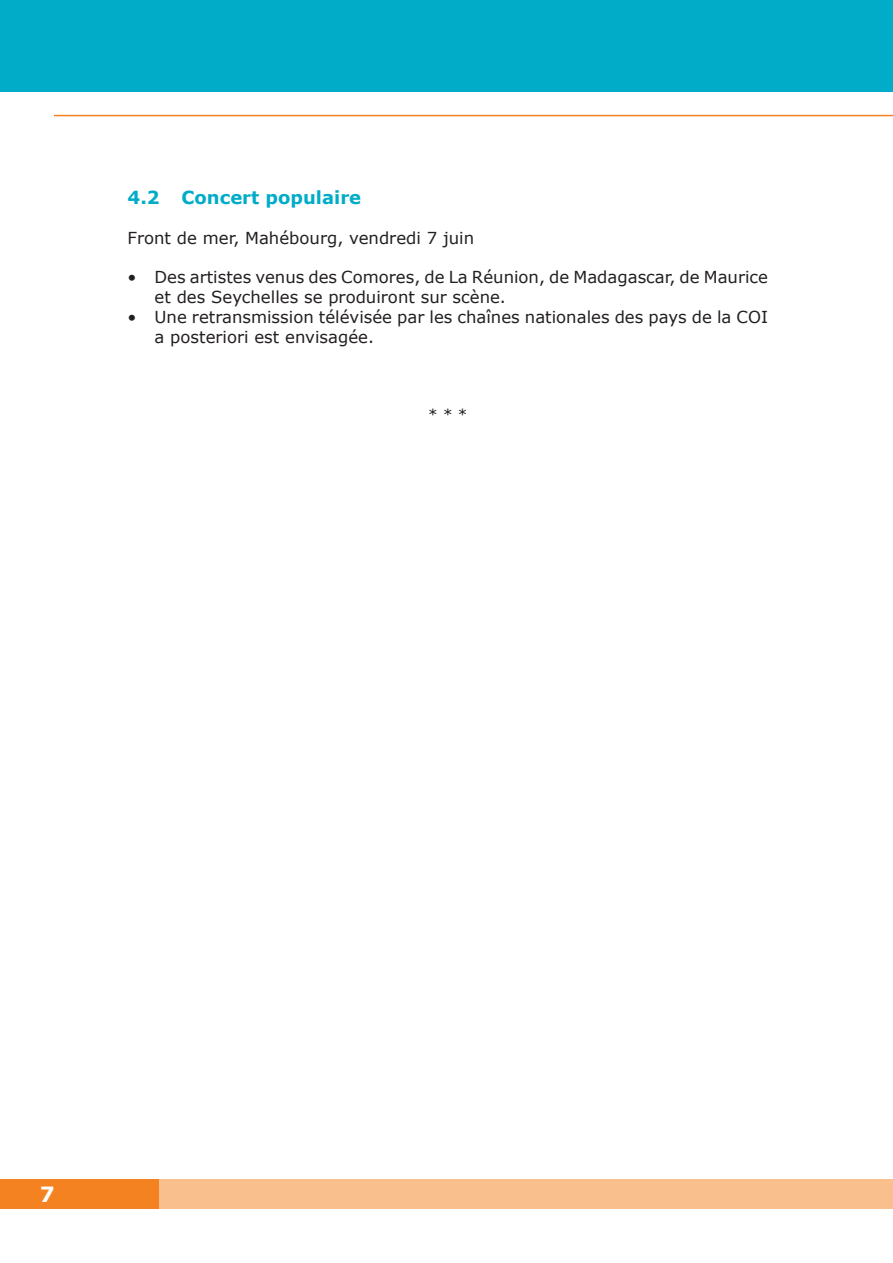
<style>
.page{position:relative;width:893px;height:1263px;background:#fff}
.page>*{position:absolute;margin:0;border:0;box-sizing:border-box;transform-origin:0 0}
.t1{font:700 21px "Verdana";color:#fff}
.t2{font:700 18px "Verdana";color:#00acc8}
.t3{font:16.5px/19.8px "Verdana";color:#231f20}
.t4{font:15px "Verdana";color:#231f20}
</style>
<div class="page">
<div style="left:0;top:1179px;width:893px;height:30px;background:#f9bf8d"></div>
<div style="left:0;top:1179px;width:158px;height:30px;background:#f58220"></div>
<div style="left:0;top:0;width:893px;height:91px;background:#00acc8"></div>
<hr style="left:54px;top:115px;width:839px;height:1px;background:#f58220">
<p class="t2" style="left:128px;top:185px;width:235px">4.2 Concert populaire</p>
<p class="t3" style="left:128px;top:228px;width:348px">Front de mer, Mahébourg, vendredi 7 juin</p>
<p class="t3" style="left:155px;top:267px;width:615px;text-indent:-27px">• Des artistes venus des Comores, de La Réunion, de Madagascar, de Maurice et des Seychelles se produiront sur scène.</p>
<p class="t3" style="left:155px;top:307px;width:615px;text-indent:-27px">• Une retransmission télévisée par les chaînes nationales des pays de la COI a posteriori est envisagée.</p>
<p class="t4" style="left:428px;top:404px;width:41px">* * *</p>
<p class="t1" style="left:40px;top:1179px;width:16px">7</p>
</div>
